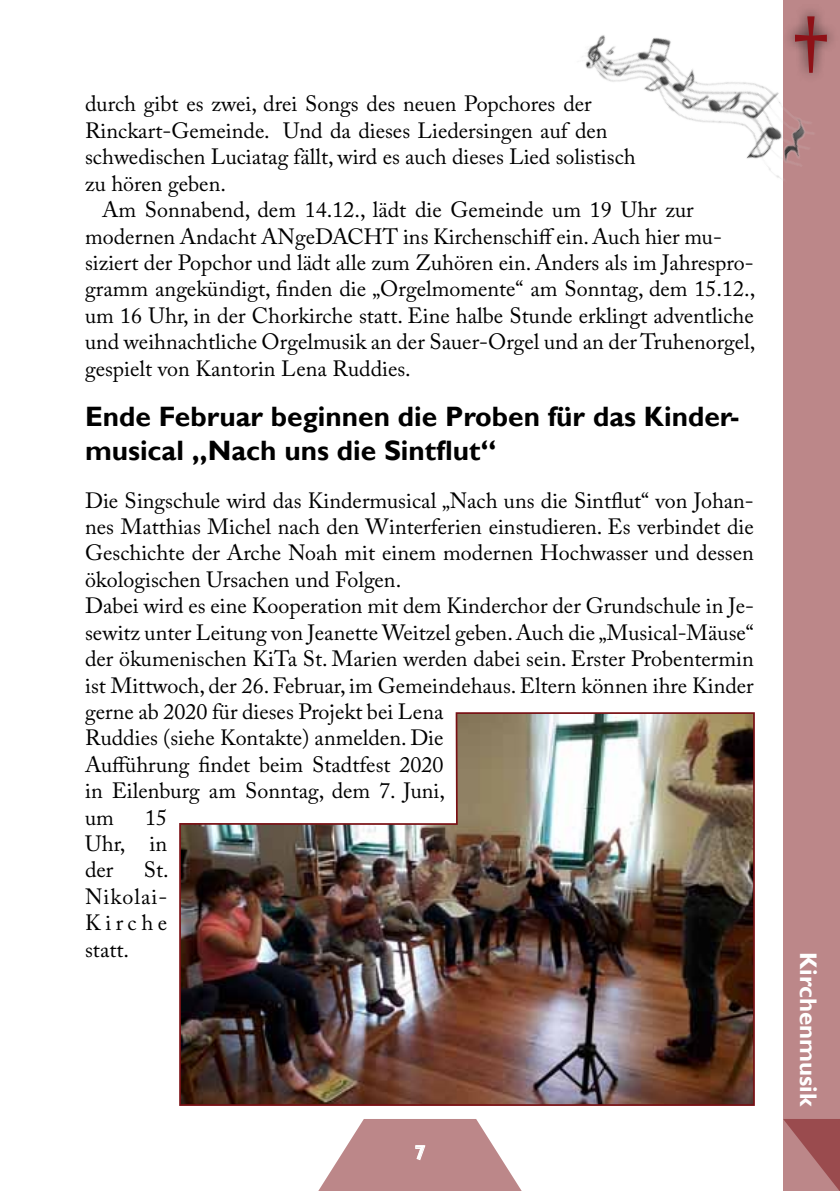
<style>
.page{position:relative;width:840px;height:1191px;background:#fff}
.page>*{position:absolute;margin:0;border:0;box-sizing:border-box;transform-origin:0 0}
.t1{font:96px "Nirmala UI";color:#8f1117}
.t2{font:700 28px/33.6px "Gill Sans";color:#000}
.t3{font:700 24px "Gill Sans";color:#fff}
.t4{font:22px/26.4px "Adobe Caslon Pro";color:#000}
.t5{font:700 20px "Gill Sans";color:#fff}
</style>
<div class="page">
<div style="left:782px;top:0;width:57px;height:1191px;background:#bc8789"></div>
<svg style="left:782px;top:1119px;width:57px;height:72px"></svg>
<svg style="left:318px;top:1119px;width:204px;height:72px"></svg>
<img style="left:582px;top:0;width:246px;height:225px">
<img style="left:179px;top:712px;width:576px;height:394px">
<p class="t4" style="left:85px;top:91px;width:551px">durch gibt es zwei, drei Songs des neuen Popchores der Rinckart-Gemeinde. Und da dieses Liedersingen auf den schwedischen Luciatag fällt, wird es auch dieses Lied solistisch zu hören geben.</p>
<p class="t4" style="left:85px;top:196px;width:671px;text-indent:17px">Am Sonnabend, dem 14.12., lädt die Gemeinde um 19 Uhr zur modernen Andacht ANgeDACHT ins Kirchenschiff ein. Auch hier mu&shy;siziert der Popchor und lädt alle zum Zuhören ein. Anders als im Jahrespro&shy;gramm angekündigt, finden die „Orgelmomente“ am Sonntag, dem 15.12., um 16 Uhr, in der Chorkirche statt. Eine halbe Stunde erklingt adventliche und weihnachtliche Orgelmusik an der Sauer-Orgel und an der Truhenorgel, gespielt von Kantorin Lena Ruddies.</p>
<p class="t2" style="left:85px;top:400px;width:655px">Ende Februar beginnen die Proben für das Kinder&shy;musical „Nach uns die Sintflut“</p>
<p class="t4" style="left:85px;top:487px;width:670px">Die Singschule wird das Kindermusical „Nach uns die Sintflut“ von Johan&shy;nes Matthias Michel nach den Winterferien einstudieren. Es verbindet die Geschichte der Arche Noah mit einem modernen Hochwasser und dessen ökologischen Ursachen und Folgen.<br>Dabei wird es eine Kooperation mit dem Kinderchor der Grundschule in Je&shy;sewitz unter Leitung von Jeanette Weitzel geben. Auch die „Musical-Mäuse“ der ökumenischen KiTa St. Marien werden dabei sein. Erster Probentermin ist Mittwoch, der 26. Februar, im Gemeindehaus. Eltern können ihre Kinder gerne ab 2020 für dieses Projekt bei Lena<br>Ruddies (siehe Kontakte) anmelden. Die<br>Aufführung findet beim Stadtfest 2020<br>in Eilenburg am Sonntag, dem 7. Juni,<br>um</p>
<p class="t4" style="left:85px;top:803px;width:83px;text-align:justify;text-indent:60px">15<br>Uhr, in der</p>
<p class="t4" style="left:85px;top:856px;width:85px;text-align:justify;text-indent:59px">St.<br>Nikolai-Kirche statt.</p>
<p class="t5" style="left:414px;top:1140px;width:13px">7</p>
<h1 class="t1" style="left:792px;top:-28px;width:37px">†</h1>
<p class="t3" style="left:822px;top:952px;width:156px;rotate:90deg">Kirchenmusik</p>
</div>
